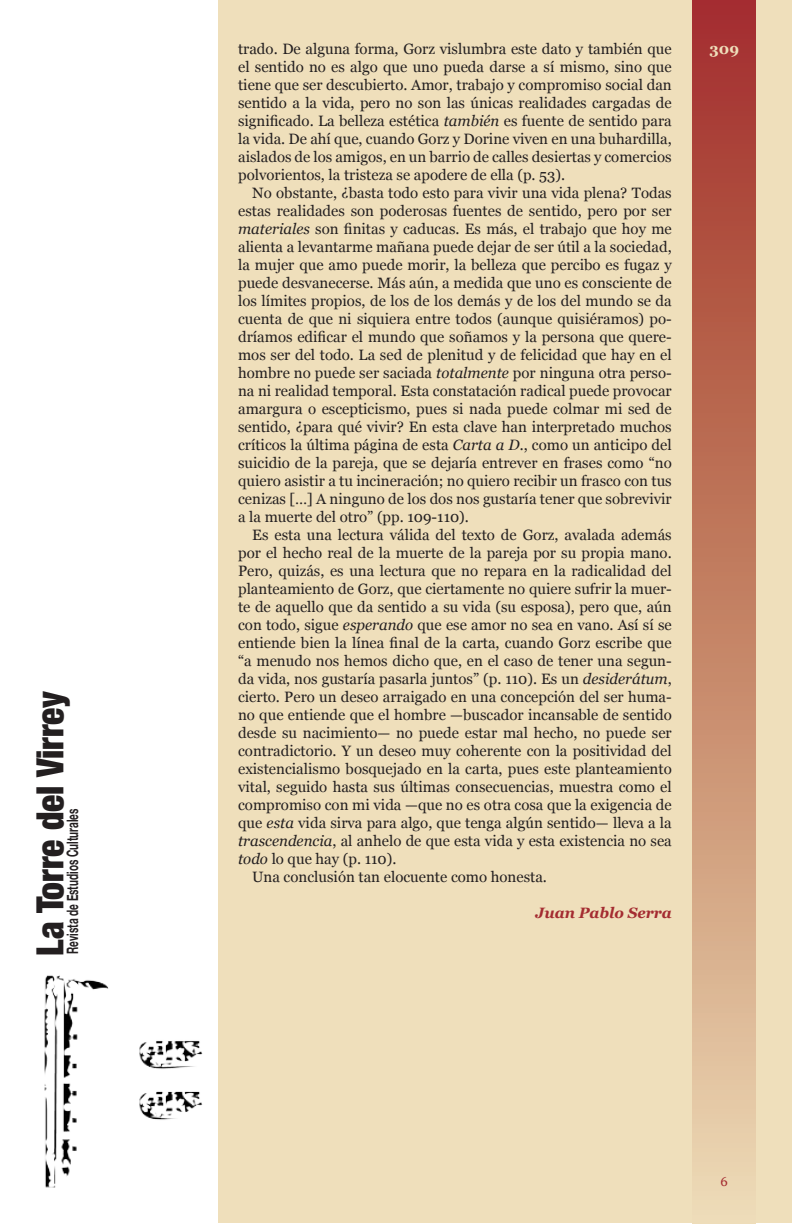
<style>
.page{position:relative;width:792px;height:1224px;background:#fff}
.page>*{position:absolute;margin:0;border:0;box-sizing:border-box;transform-origin:0 0}
.t1{font:900 condensed 37.5px "Helvetica Neue";color:#231f20;scale:.95 1}
.t2{font:700 15.8px "Helvetica Neue";color:#231f20;scale:.63 1}
.Sin_espaciado{font:15px/18px "Georgia";color:#231f20;text-align:justify}
.Sin_espaciado-2{font:italic 700 15px "Georgia";color:#a42c31}
.t3{font:700 15px "Georgia";color:#efdfbb}
.s1{font-style:italic}
</style>
<div class="page">
<div style="left:218px;top:0;width:574px;height:1224px;background:#efdfbb"></div>
<div style="left:693px;top:0;width:63px;height:1224px;background:linear-gradient(to bottom,#a02d24,#ead9ae)"></div>
<img style="left:44px;top:975px;width:159px;height:213px">
<h1 class="t1" style="left:27px;top:956px;width:280px;rotate:-90deg">La Torre del Virrey</h1>
<p class="t2" style="left:63px;top:954px;width:232px;rotate:-90deg">Revista de Estudios Culturales</p>
<p class="Sin_espaciado" style="left:238px;top:40px;width:435px">trado. De alguna forma, Gorz vislumbra este dato y también que el sentido no es algo que uno pueda darse a sí mismo, sino que tiene que ser descubierto. Amor, trabajo y compromiso social dan sentido a la vida, pero no son las únicas realidades cargadas de significado. La belleza estética <span class="s1">también</span> es fuente de sentido para la vida. De ahí que, cuando Gorz y Dorine viven en una buhardilla, aislados de los amigos, en un barrio de calles desiertas y comercios polvorientos, la tristeza se apodere de ella (p. 53).</p>
<p class="Sin_espaciado" style="left:238px;top:184px;width:435px;text-indent:14px">No obstante, ¿basta todo esto para vivir una vida plena? Todas estas realidades son poderosas fuentes de sentido, pero por ser <span class="s1">materiales</span> son finitas y caducas. Es más, el trabajo que hoy me alienta a levantarme mañana puede dejar de ser útil a la sociedad, la mujer que amo puede morir, la belleza que percibo es fugaz y puede desvanecerse. Más aún, a medida que uno es consciente de los límites propios, de los de los demás y de los del mundo se da cuenta de que ni siquiera entre todos (aunque quisiéramos) po&shy;dríamos edificar el mundo que soñamos y la persona que quere&shy;mos ser del todo. La sed de plenitud y de felicidad que hay en el hombre no puede ser saciada <span class="s1">totalmente</span> por ninguna otra perso&shy;na ni realidad temporal. Esta constatación radical puede provocar amargura o escepticismo, pues si nada puede colmar mi sed de sentido, ¿para qué vivir? En esta clave han interpretado muchos críticos la última página de esta <span class="s1">Carta a D.</span>, como un anticipo del suicidio de la pareja, que se dejaría entrever en frases como “no quiero asistir a tu incineración; no quiero recibir un frasco con tus cenizas […] A ninguno de los dos nos gustaría tener que sobrevivir a la muerte del otro” (pp. 109-110).</p>
<p class="Sin_espaciado" style="left:238px;top:526px;width:435px;text-indent:14px">Es esta una lectura válida del texto de Gorz, avalada además por el hecho real de la muerte de la pareja por su propia mano.<br>Pero, quizás, es una lectura que no repara en la radicalidad del planteamiento de Gorz, que ciertamente no quiere sufrir la muer&shy;te de aquello que da sentido a su vida (su esposa), pero que, aún con todo, sigue <span class="s1">esperando</span> que ese amor no sea en vano. Así sí se entiende bien la línea final de la carta, cuando Gorz escribe que “a menudo nos hemos dicho que, en el caso de tener una segun&shy;da vida, nos gustaría pasarla juntos” (p. 110). Es un <span class="s1">desiderátum</span>, cierto. Pero un deseo arraigado en una concepción del ser huma&shy;no que entiende que el hombre —buscador incansable de sentido desde su nacimiento— no puede estar mal hecho, no puede ser contradictorio. Y un deseo muy coherente con la positividad del existencialismo bosquejado en la carta, pues este planteamiento vital, seguido hasta sus últimas consecuencias, muestra como el compromiso con mi vida —que no es otra cosa que la exigencia de que <span class="s1">esta</span> vida sirva para algo, que tenga algún sentido— lleva a la <span class="s1">trascendencia</span>, al anhelo de que esta vida y esta existencia no sea <span class="s1">todo</span> lo que hay (p. 110).</p>
<p class="Sin_espaciado" style="left:252px;top:868px;width:296px">Una conclusión tan elocuente como honesta.</p>
<p class="Sin_espaciado-2" style="left:536px;top:904px;width:138px">Juan Pablo Serra</p>
<p class="t3" style="left:709px;top:40px;width:31px">309</p>
</div>
